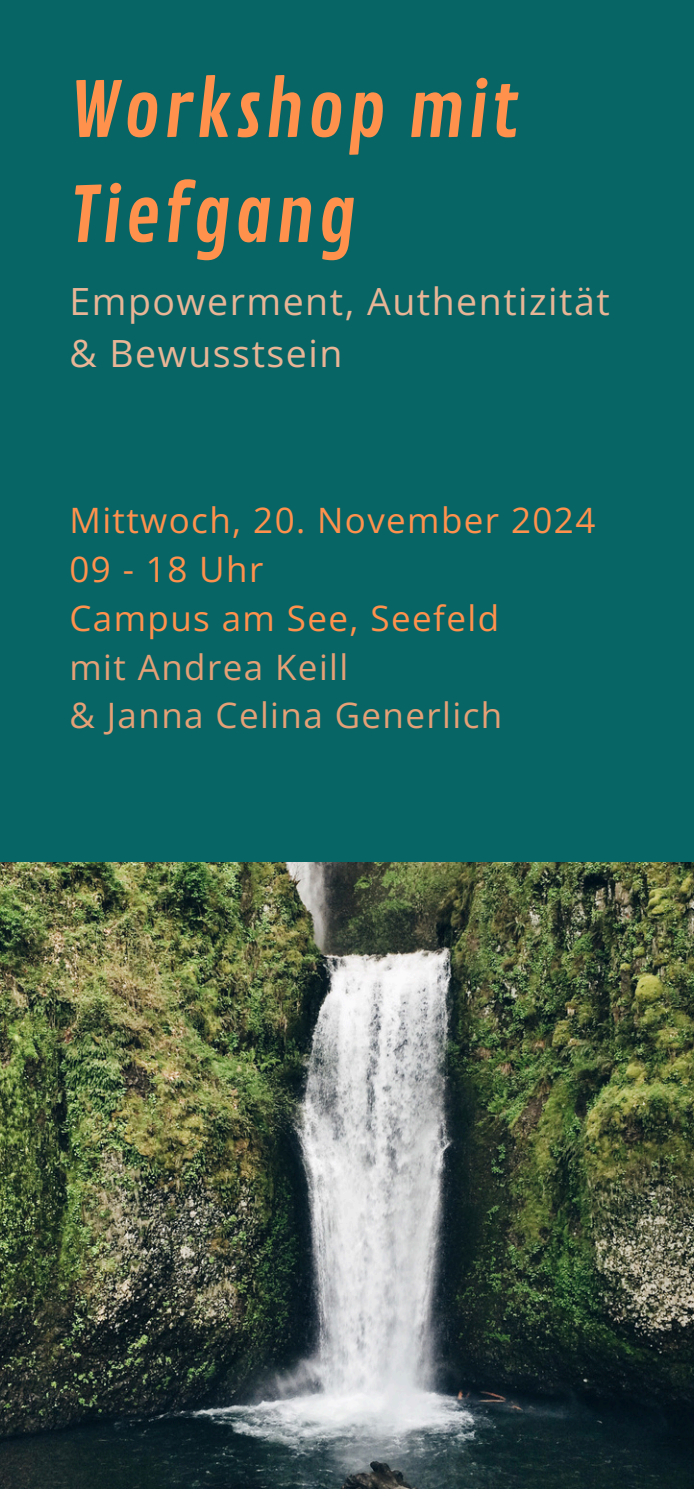
<style>
.page{position:relative;width:694px;height:1489px;background:#076565}
.page>*{position:absolute;margin:0;border:0;box-sizing:border-box;transform-origin:0 0}
.t1{font:75px/105px "Contrail One";letter-spacing:.04em;color:#ff914d}
.t2{font:37.5px/52.5px "Open Sans";letter-spacing:.04em;color:#e8b596}
.t3{font:35px "Open Sans";letter-spacing:.04em;color:#ff914d}
.t4{font:35px "Open Sans";letter-spacing:.04em;color:#e4a076}
</style>
<div class="page">
<img style="left:0;top:862px;width:694px;height:627px">
<h1 class="t1" style="left:69px;top:60px;width:450px">Workshop mit<br>Tiefgang</h1>
<p class="t2" style="left:69px;top:274px;width:542px">Empowerment, Authentizität &amp; Bewusstsein</p>
<p class="t3" style="left:69px;top:496px;width:527px">Mittwoch, 20. November 2024</p>
<p class="t3" style="left:69px;top:545px;width:195px">09 - 18 Uhr</p>
<p class="t3" style="left:69px;top:593px;width:431px">Campus am See, Seefeld</p>
<p class="t4" style="left:69px;top:642px;width:280px">mit Andrea Keill</p>
<p class="t4" style="left:69px;top:691px;width:434px">&amp; Janna Celina Generlich</p>
</div>
